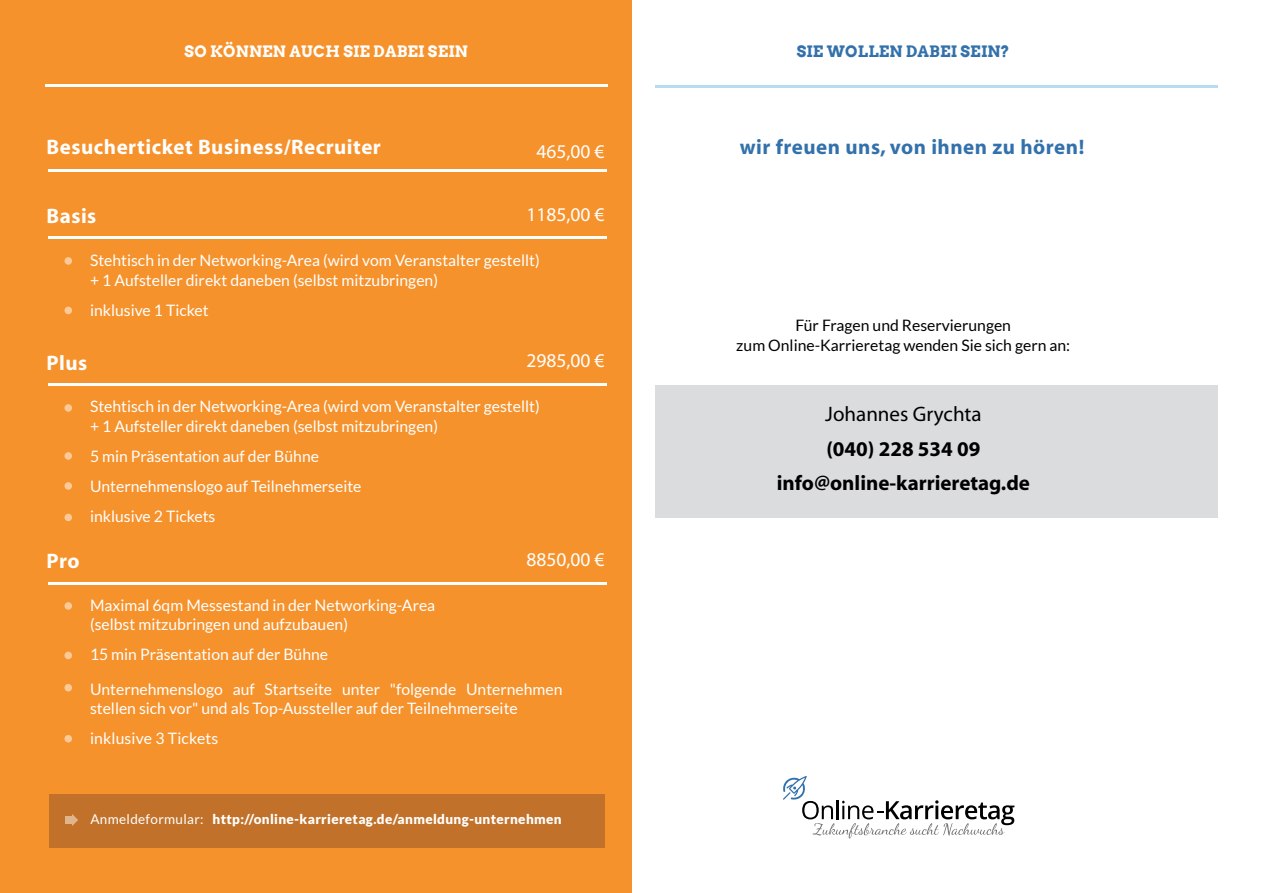
<style>
.page{position:relative;width:1263px;height:893px;background:#fff}
.page>*{position:absolute;margin:0;border:0;box-sizing:border-box;transform-origin:0 0}
.t1{font:700 21px/34.5px "Myriad";color:#000;text-align:center}
.t2{font:700 21px "Myriad";letter-spacing:.025em;color:#fff}
.t3{font:700 21px "Myriad";letter-spacing:.025em;color:#3271ab}
.t4{font:19.5px "Myriad";color:#fff}
.t5{font:15.75px/19.5px "Lato";color:#fff}
.t6{font:15.75px/19.5px "Lato";color:#000;text-align:center}
.t7{font:700 15.75px "Arvo";letter-spacing:.01em;color:#fff}
.t8{font:700 15.75px "Arvo";letter-spacing:.01em;color:#3271ab}
.t9{font:900 13.5px "Lato";letter-spacing:.025em;color:#fff}
.s1{font-weight:400}
</style>
<div class="page">
<div style="left:0;top:0;width:631px;height:893px;background:#f6922c"></div>
<hr style="left:45px;top:84px;width:563px;height:2px;background:#fff">
<hr style="left:49px;top:384px;width:558px;height:2px;background:#fff">
<hr style="left:49px;top:583px;width:558px;height:2px;background:#fff">
<div style="left:64px;top:257px;width:8px;height:8px;background:#fcca98;border-radius:50%"></div>
<div style="left:64px;top:307px;width:8px;height:7px;background:#fcca98;border-radius:50%"></div>
<div style="left:64px;top:404px;width:8px;height:8px;background:#fcca98;border-radius:50%"></div>
<div style="left:64px;top:452px;width:8px;height:8px;background:#fcca98;border-radius:50%"></div>
<div style="left:64px;top:482px;width:8px;height:8px;background:#fcca98;border-radius:50%"></div>
<div style="left:64px;top:514px;width:8px;height:7px;background:#fcca98;border-radius:50%"></div>
<div style="left:64px;top:602px;width:8px;height:8px;background:#fcca98;border-radius:50%"></div>
<div style="left:64px;top:684px;width:8px;height:7px;background:#fcca98;border-radius:50%"></div>
<div style="left:64px;top:652px;width:8px;height:7px;background:#fcca98;border-radius:50%"></div>
<div style="left:64px;top:735px;width:8px;height:7px;background:#fcca98;border-radius:50%"></div>
<hr style="left:49px;top:237px;width:558px;height:2px;background:#fff">
<hr style="left:49px;top:169px;width:558px;height:2px;background:#fff">
<div style="left:49px;top:795px;width:555px;height:53px;background:#c17129"></div>
<svg style="left:65px;top:814px;width:13px;height:12px"></svg>
<hr style="left:655px;top:85px;width:563px;height:2px;background:#b7dbf0">
<div style="left:655px;top:385px;width:563px;height:132px;background:#dbdcde"></div>
<svg style="left:783px;top:776px;width:231px;height:62px"></svg>
<p class="t7" style="left:185px;top:41px;width:285px">SO KÖNNEN AUCH SIE DABEI SEIN</p>
<p class="t8" style="left:797px;top:41px;width:215px">SIE WOLLEN DABEI SEIN?</p>
<p class="t2" style="left:46px;top:136px;width:336px">Besucherticket Business/Recruiter</p>
<p class="t4" style="left:536px;top:141px;width:70px">465,00 €</p>
<p class="t3" style="left:740px;top:136px;width:346px">wir freuen uns, von ihnen zu hören!</p>
<p class="t2" style="left:46px;top:205px;width:51px">Basis</p>
<p class="t4" style="left:526px;top:205px;width:80px">1185,00 €</p>
<p class="t5" style="left:90px;top:251px;width:451px">Stehtisch in der Networking-Area (wird vom Veranstalter gestellt) + 1 Aufsteller direkt daneben (selbst mitzubringen)</p>
<p class="t5" style="left:90px;top:300px;width:120px">inklusive 1 Ticket</p>
<p class="t2" style="left:46px;top:352px;width:42px">Plus</p>
<p class="t4" style="left:526px;top:351px;width:80px">2985,00 €</p>
<p class="t5" style="left:90px;top:397px;width:451px">Stehtisch in der Networking-Area (wird vom Veranstalter gestellt) + 1 Aufsteller direkt daneben (selbst mitzubringen)</p>
<p class="t5" style="left:90px;top:441px;width:273px;line-height:30px">5 min Präsentation auf der Bühne<br>Unternehmenslogo auf Teilnehmerseite inklusive 2 Tickets</p>
<p class="t2" style="left:46px;top:550px;width:35px">Pro</p>
<p class="t4" style="left:526px;top:549px;width:80px">8850,00 €</p>
<p class="t5" style="left:90px;top:595px;width:347px">Maximal 6qm Messestand in der Networking-Area (selbst mitzubringen und aufzubauen)</p>
<p class="t5" style="left:90px;top:637px;width:474px;line-height:34.5px">15 min Präsentation auf der Bühne<br>Unternehmenslogo auf Startseite unter "folgende Unternehmen</p>
<p class="t5" style="left:90px;top:693px;width:429px;line-height:30px">stellen sich vor" und als Top-Aussteller auf der Teilnehmerseite inklusive 3 Tickets</p>
<p class="t9" style="left:90px;top:811px;width:473px"><span class="s1">Anmeldeformular:</span> http://online-karrieretag.de/anmeldung-unternehmen</p>
<p class="t6" style="left:736px;top:315px;width:335px">Für Fragen und Reservierungen<br>zum Online-Karrieretag wenden Sie sich gern an:</p>
<p class="t1" style="left:777px;top:398px;width:255px"><span class="s1">Johannes Grychta<br></span>(040) 228 534 09 info@online-karrieretag.de</p>
</div>
